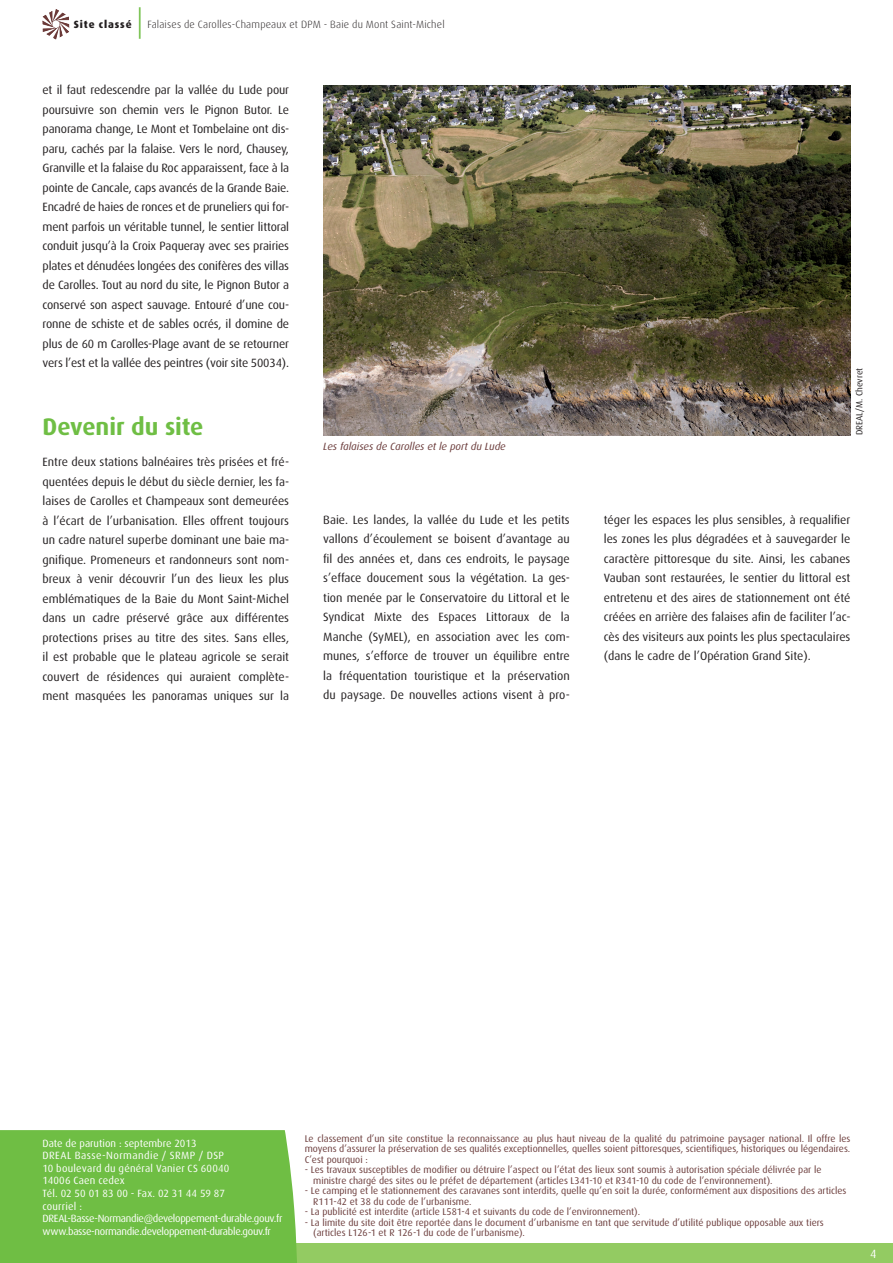
<style>
.page{position:relative;width:893px;height:1263px;background:#fff}
.page>*{position:absolute;margin:0;border:0;box-sizing:border-box;transform-origin:0 0}
.t1{font:300 31.5px "Dax OT";color:#6fbe44}
.t2{font:700 24px "Dax OT";color:#6fbe44}
.t3{font:12px/19.5px "Dax OT";color:#231f20;text-align:justify}
.t4{font:12px "Dax OT";color:#fff}
.t5{font:10.5px/12.6px "Dax OT";letter-spacing:-.005em;color:#fff}
.t6{font:300 10.5px "Dax OT";letter-spacing:.02em;color:#231f20}
.t7{font:italic 10.5px "Dax OT";color:#6b3c3b}
.t8{font:800 10.5px "Dax OT";letter-spacing:.08em;color:#231f20}
.t9{font:9.75px/10.5px "Dax OT";color:#6b3c3b}
.t10{font:9px "Dax OT";color:#231f20}
</style>
<div class="page">
<div style="left:0;top:1244px;width:893px;height:19px;background:#93cb62"></div>
<div style="left:0;top:1130px;width:298px;height:133px;background:#6fbe44"></div>
<img style="left:323px;top:85px;width:527px;height:350px">
<img style="left:43px;top:9px;width:13px;height:17px">
<p class="t8" style="left:74px;top:18px;width:59px">Site classé</p>
<p class="t1" style="left:136px;top:4px;width:8px">|</p>
<p class="t6" style="left:148px;top:18px;width:299px">Falaises de Carolles-Champeaux et DPM - Baie du Mont Saint-Michel</p>
<p class="t3" style="left:43px;top:80px;width:248px">et il faut redescendre par la vallée du Lude pour poursuivre son chemin vers le Pignon Butor. Le panorama change, Le Mont et Tombelaine ont dis&shy;paru, cachés par la falaise. Vers le nord, Chausey, Granville et la falaise du Roc apparaissent, face à la pointe de Cancale, caps avancés de la Grande Baie.<br>Encadré de haies de ronces et de pruneliers qui for&shy;ment parfois un véritable tunnel, le sentier littoral conduit jusqu’à la Croix Paqueray avec ses prairies plates et dénudées longées des conifères des villas de Carolles. Tout au nord du site, le Pignon Butor a conservé son aspect sauvage. Entouré d’une cou&shy;ronne de schiste et de sables ocrés, il domine de plus de 60 m Carolles-Plage avant de se retourner vers l’est et la vallée des peintres (voir site 50034).</p>
<p class="t2" style="left:43px;top:413px;width:162px">Devenir du site</p>
<p class="t3" style="left:43px;top:452px;width:248px">Entre deux stations balnéaires très prisées et fré&shy;quentées depuis le début du siècle dernier, les fa&shy;laises de Carolles et Champeaux sont demeurées à l’écart de l’urbanisation. Elles offrent toujours un cadre naturel superbe dominant une baie ma&shy;gnifique. Promeneurs et randonneurs sont nom&shy;breux à venir découvrir l’un des lieux les plus emblématiques de la Baie du Mont Saint-Michel dans un cadre préservé grâce aux différentes protections prises au titre des sites. Sans elles, il est probable que le plateau agricole se serait couvert de résidences qui auraient complète&shy;ment masquées les panoramas uniques sur la</p>
<p class="t7" style="left:323px;top:440px;width:184px">Les falaises de Carolles et le port du Lude</p>
<p class="t10" style="left:854px;top:435px;width:69px;rotate:-90deg">DREAL/M. Chevret</p>
<p class="t3" style="left:323px;top:510px;width:248px">Baie. Les landes, la vallée du Lude et les petits vallons d’écoulement se boisent d’avantage au fil des années et, dans ces endroits, le paysage s’efface doucement sous la végétation. La ges&shy;tion menée par le Conservatoire du Littoral et le Syndicat Mixte des Espaces Littoraux de la Manche (SyMEL), en association avec les com&shy;munes, s’efforce de trouver un équilibre entre la fréquentation touristique et la préservation du paysage. De nouvelles actions visent à pro-</p>
<p class="t3" style="left:604px;top:510px;width:248px">téger les espaces les plus sensibles, à requalifier les zones les plus dégradées et à sauvegarder le caractère pittoresque du site. Ainsi, les cabanes Vauban sont restaurées, le sentier du littoral est entretenu et des aires de stationnement ont été créées en arrière des falaises afin de faciliter l’ac&shy;cès des visiteurs aux points les plus spectaculaires (dans le cadre de l’Opération Grand Site).</p>
<p class="t5" style="left:43px;top:1137px;width:241px">Date de parution : septembre 2013<br>DREAL Basse-Normandie / SRMP / DSP<br>10 boulevard du général Vanier CS 60040<br>14006 Caen cedex<br>Tél. 02 50 01 83 00 - Fax. 02 31 44 59 87<br>courriel :<br>DREAL-Basse-Normandie@developpement-durable.gouv.fr www.basse-normandie.developpement-durable.gouv.fr</p>
<p class="t9" style="left:305px;top:1133px;width:547px;text-align:justify">Le classement d’un site constitue la reconnaissance au plus haut niveau de la qualité du patrimoine paysager national. Il offre les moyens d’assurer la préservation de ses qualités exceptionnelles, quelles soient pittoresques, scientifiques, historiques ou légendaires.<br>C’est pourquoi :</p>
<p class="t9" style="left:313px;top:1165px;width:510px;text-indent:-9px">- Les travaux susceptibles de modifier ou détruire l’aspect ou l’état des lieux sont soumis à autorisation spéciale délivrée par le ministre chargé des sites ou le préfet de département (articles L341-10 et R341-10 du code de l’environnement).</p>
<p class="t9" style="left:313px;top:1186px;width:535px;text-indent:-9px">- Le camping et le stationnement des caravanes sont interdits, quelle qu’en soit la durée, conformément aux dispositions des articles<br>R111-42 et 38 du code de l’urbanisme.</p>
<p class="t9" style="left:305px;top:1207px;width:337px">- La publicité est interdite (article L581-4 et suivants du code de l’environnement).</p>
<p class="t9" style="left:313px;top:1217px;width:512px;text-indent:-9px">- La limite du site doit être reportée dans le document d’urbanisme en tant que servitude d’utilité publique opposable aux tiers (articles L126-1 et R 126-1 du code de l’urbanisme).</p>
<p class="t4" style="left:870px;top:1247px;width:8px">4</p>
</div>
